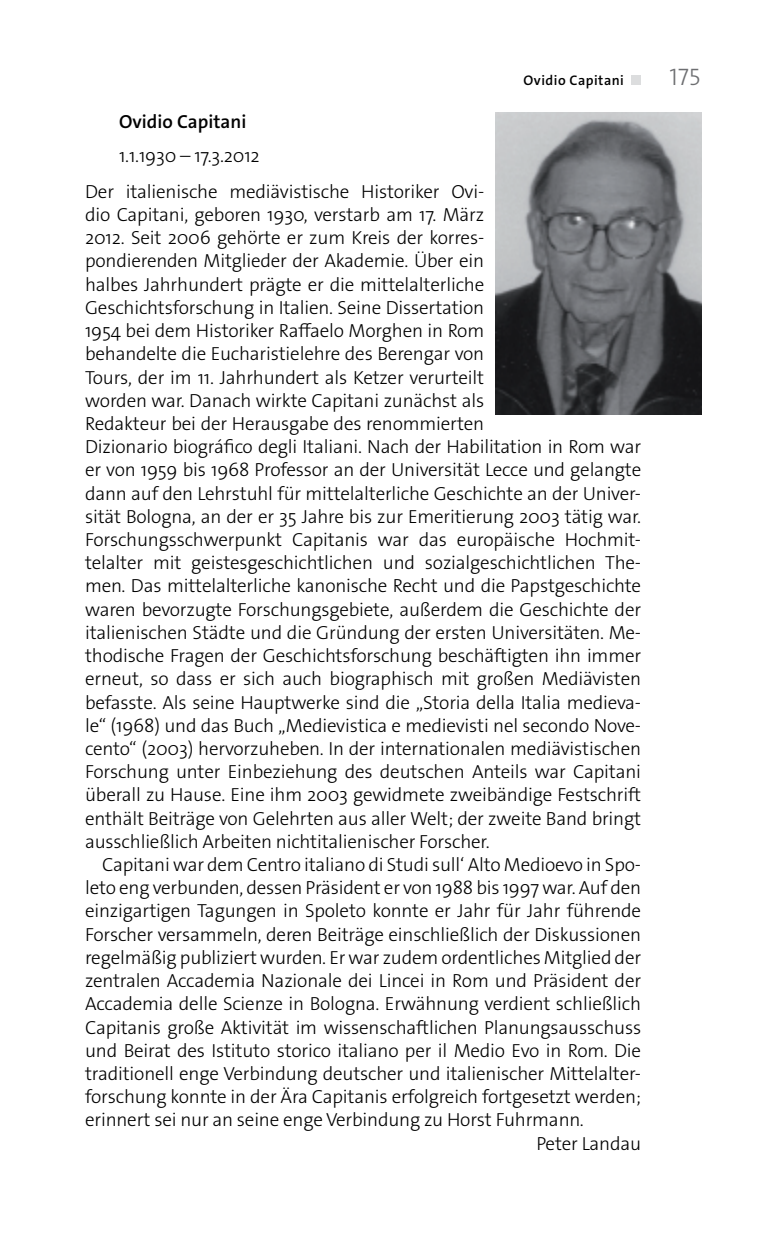
<style>
.page{position:relative;width:783px;height:1248px;background:#fff}
.page>*{position:absolute;margin:0;border:0;box-sizing:border-box;transform-origin:0 0}
.t1{font:300 24px "The Sans Os F";color:#6d6e71}
.t2{font:300 19px/23.2px "The Sans Os F";letter-spacing:-.01em;color:#000}
.t3{font:600 19px "The Sans Os F";color:#000}
.t4{font:600 14px "The Sans Os F";letter-spacing:.035em;color:#000}
</style>
<div class="page">
<div style="left:631px;top:75px;width:10px;height:10px;background:#dcddde"></div>
<img style="left:495px;top:113px;width:206px;height:301px">
<p class="t4" style="left:523px;top:71px;width:102px">Ovidio Capitani</p>
<p class="t3" style="left:119px;top:109px;width:129px">Ovidio Capitani</p>
<p class="t2" style="left:85px;top:138px;width:400px;line-height:35.8px;text-indent:34px">1.1.1930 – 17.3.2012<br>Der italienische mediävistische Historiker Ovi-</p>
<p class="t2" style="left:85px;top:203px;width:557px">dio Capitani, geboren 1930, verstarb am 17. März<br>2012. Seit 2006 gehörte er zum Kreis der korres-<br>pondierenden Mitglieder der Akademie. Über ein<br>halbes Jahrhundert prägte er die mittelalterliche Geschichtsforschung in Italien. Seine Dissertation<br>1954 bei dem Historiker Raffaelo Morghen in Rom<br>behandelte die Eucharistielehre des Berengar von<br>Tours, der im 11. Jahrhundert als Ketzer verurteilt<br>worden war. Danach wirkte Capitani zunächst als<br>Redakteur bei der Herausgabe des renommierten<br>Dizionario biográfico degli Italiani. Nach der Habilitation in Rom war er von 1959 bis 1968 Professor an der Universität Lecce und gelangte dann auf den Lehrstuhl für mittelalterliche Geschichte an der Univer&shy;sität Bologna, an der er 35 Jahre bis zur Emeritierung 2003 tätig war.<br>Forschungsschwerpunkt Capitanis war das europäische Hochmit&shy;telalter mit geistesgeschichtlichen und sozialgeschichtlichen The&shy;men. Das mittelalterliche kanonische Recht und die Papstgeschichte waren bevorzugte Forschungsgebiete, außerdem die Geschichte der italienischen Städte und die Gründung der ersten Universitäten. Me&shy;thodische Fragen der Geschichtsforschung beschäftigten ihn immer erneut, so dass er sich auch biographisch mit großen Mediävisten befasste. Als seine Hauptwerke sind die „Storia della Italia medieva&shy;le“ (1968) und das Buch „Medievistica e medievisti nel secondo Nove&shy;cento“ (2003) hervorzuheben. In der internationalen mediävistischen Forschung unter Einbeziehung des deutschen Anteils war Capitani überall zu Hause. Eine ihm 2003 gewidmete zweibändige Festschrift enthält Beiträge von Gelehrten aus aller Welt; der zweite Band bringt ausschließlich Arbeiten nichtitalienischer Forscher.</p>
<p class="t2" style="left:102px;top:853px;width:540px">Capitani war dem Centro italiano di Studi sull‘ Alto Medioevo in Spo-</p>
<p class="t2" style="left:85px;top:876px;width:557px">leto eng verbunden, dessen Präsident er von 1988 bis 1997 war. Auf den</p>
<p class="t2" style="left:85px;top:899px;width:557px">einzigartigen Tagungen in Spoleto konnte er Jahr für Jahr führende</p>
<p class="t2" style="left:85px;top:922px;width:557px">Forscher versammeln, deren Beiträge einschließlich der Diskussionen</p>
<p class="t2" style="left:85px;top:945px;width:557px">regelmäßig publiziert wurden. Er war zudem ordentliches Mitglied der</p>
<p class="t2" style="left:85px;top:969px;width:557px">zentralen Accademia Nazionale dei Lincei in Rom und Präsident der</p>
<p class="t2" style="left:85px;top:992px;width:557px">Accademia delle Scienze in Bologna. Erwähnung verdient schließlich</p>
<p class="t2" style="left:85px;top:1015px;width:557px">Capitanis große Aktivität im wissenschaftlichen Planungsausschuss</p>
<p class="t2" style="left:85px;top:1038px;width:557px">und Beirat des Istituto storico italiano per il Medio Evo in Rom. Die</p>
<p class="t2" style="left:85px;top:1061px;width:557px">traditionell enge Verbindung deutscher und italienischer Mittelalter-</p>
<p class="t2" style="left:85px;top:1085px;width:557px">forschung konnte in der Ära Capitanis erfolgreich fortgesetzt werden;</p>
<p class="t2" style="left:85px;top:1108px;width:500px">erinnert sei nur an seine enge Verbindung zu Horst Fuhrmann.</p>
<p class="t2" style="left:536px;top:1131px;width:106px">Peter Landau</p>
<p class="t1" style="left:669px;top:62px;width:32px">175</p>
</div>
